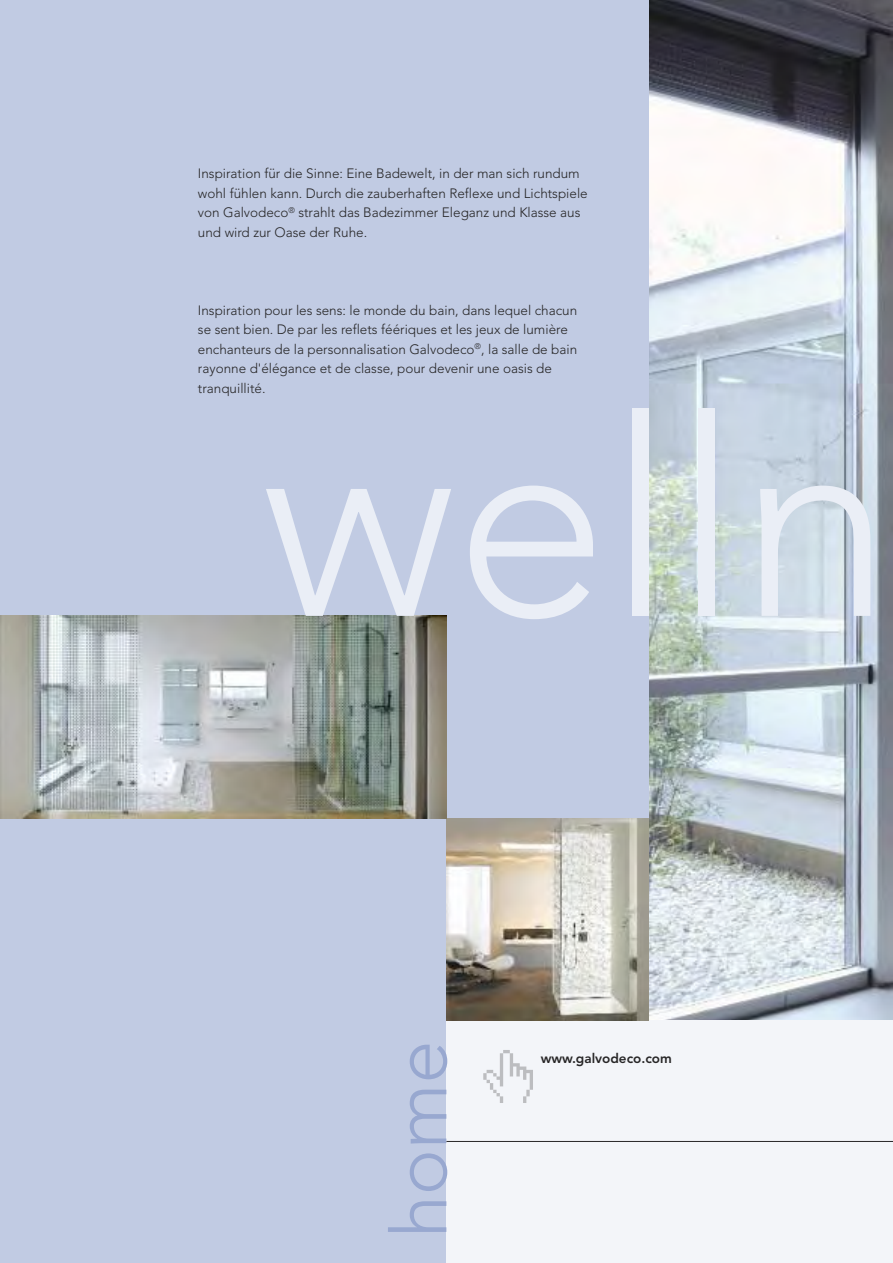
<style>
.page{position:relative;width:893px;height:1263px;background:#fff}
.page>*{position:absolute;margin:0;border:0;box-sizing:border-box;transform-origin:0 0}
.t1{font:300 274.8px "Avenir";color:#eaeef6}
.t2{font:300 77.25px "Avenir";color:#98a8d0}
.t3{font:300 13.5px/19.5px "Avenir";color:#272627}
.t4{font:800 13.5px "Avenir";color:#272627}
</style>
<div class="page">
<img style="left:648px;top:0;width:245px;height:1020px">
<div style="left:0;top:0;width:648px;height:1263px;background:#c1cbe3"></div>
<div style="left:648px;top:1020px;width:245px;height:243px;background:#f3f5f9"></div>
<div style="left:446px;top:1020px;width:202px;height:243px;background:#f3f5f9"></div>
<svg style="left:483px;top:1050px;width:50px;height:53px"></svg>
<img style="left:446px;top:818px;width:202px;height:202px">
<img style="left:0;top:616px;width:446px;height:202px">
<hr style="left:446px;top:1141px;width:447px;height:1px;background:#272627">
<p class="t3" style="left:198px;top:165px;width:391px">Inspiration für die Sinne: Eine Badewelt, in der man sich rundum wohl fühlen kann. Durch die zauberhaften Reflexe und Lichtspiele von Galvodeco<sup>®</sup> strahlt das Badezimmer Eleganz und Klasse aus und wird zur Oase der Ruhe.</p>
<p class="t3" style="left:198px;top:301px;width:381px">Inspiration pour les sens: le monde du bain, dans lequel chacun se sent bien. De par les reflets féériques et les jeux de lumière enchanteurs de la personnalisation Galvodeco<sup>®</sup>, la salle de bain rayonne d'élégance et de classe, pour devenir une oasis de tranquillité.</p>
<h1 class="t1" style="left:262px;top:408px;width:632px">welln</h1>
<h2 class="t2" style="left:388px;top:1238px;width:199px;rotate:-90deg">home</h2>
<p class="t4" style="left:541px;top:1052px;width:133px">www.galvodeco.com</p>
</div>
